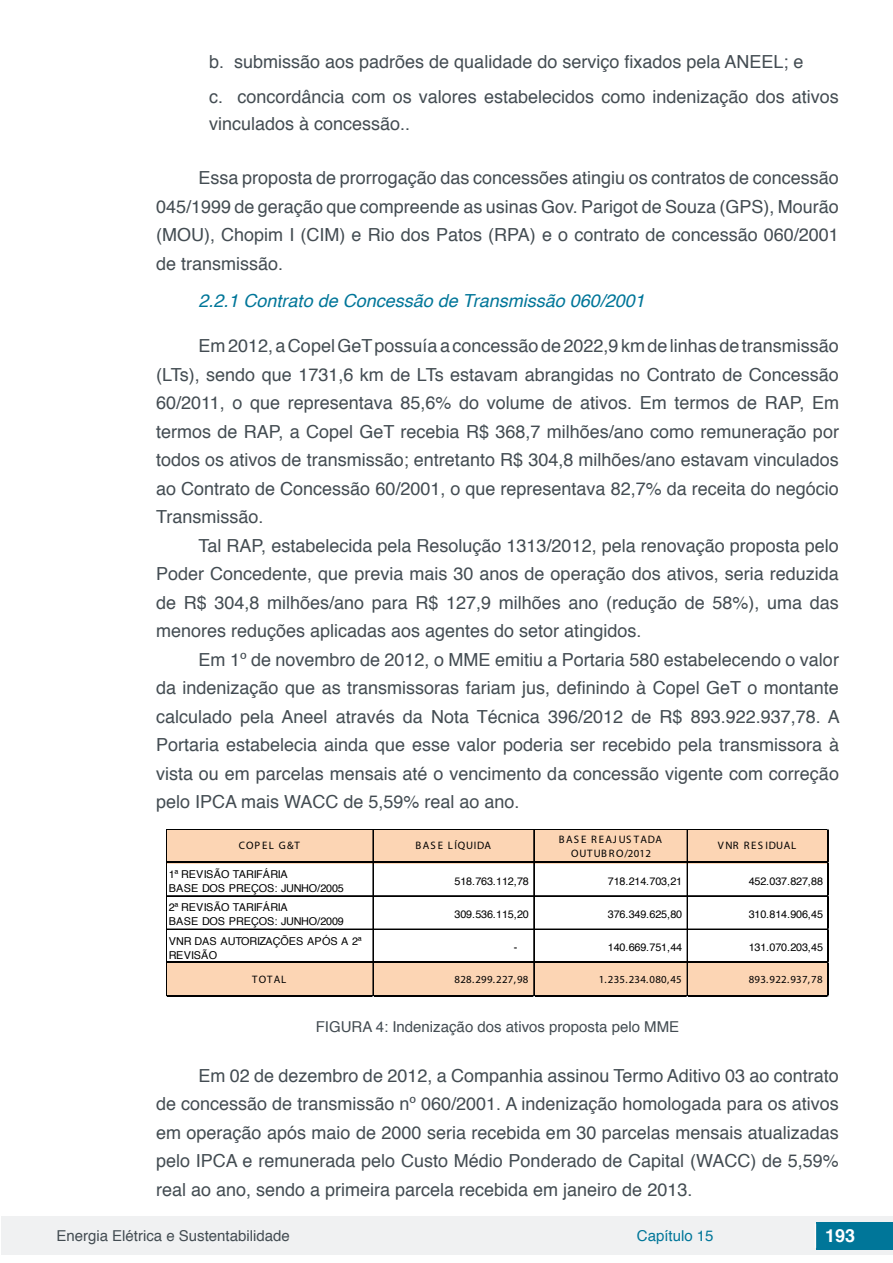
<style>
.page{position:relative;width:893px;height:1263px;background:#fff}
.page>*{position:absolute;margin:0;border:0;box-sizing:border-box;transform-origin:0 0}
.t1{font:18px/28.5px "Helvetica";color:#434c52;text-align:justify}
.t2{font:italic 18px "Helvetica";color:#007699}
.t3{font:700 18px "Helvetica";color:#fff}
.t4{font:15px "Helvetica";color:#434c52}
.t5{font:15px "Helvetica";color:#007699}
.t6{font:10.8px/14.1px "Helvetica";letter-spacing:-.02em;color:#000}
.t7{font:10.8px/14.1px "Myriad Pro";letter-spacing:.07em;color:#000;text-align:center}
.t8{font:10.8px "Myriad Pro";letter-spacing:.025em;color:#000}
</style>
<div class="page">
<div style="left:1px;top:1216px;width:891px;height:38px;background:#f0f1f2"></div>
<div style="left:816px;top:1222px;width:77px;height:27px;background:#007699"></div>
<svg style="left:815px;top:1224px;width:1px;height:24px"></svg>
<div style="left:167px;top:830px;width:662px;height:33px;background:#fcd5b4"></div>
<div style="left:167px;top:962px;width:662px;height:34px;background:#fcd5b4"></div>
<hr style="left:167px;top:829px;width:662px;height:1px;background:#000">
<hr style="left:373px;top:830px;width:1px;height:31px;background:#000">
<hr style="left:533px;top:830px;width:1px;height:31px;background:#000">
<hr style="left:534px;top:830px;width:1px;height:31px;background:#000">
<hr style="left:687px;top:830px;width:1px;height:31px;background:#000">
<hr style="left:167px;top:861px;width:662px;height:2px;background:#000">
<hr style="left:167px;top:895px;width:660px;height:1px;background:#000">
<hr style="left:167px;top:896px;width:660px;height:1px;background:#000">
<hr style="left:167px;top:929px;width:660px;height:1px;background:#000">
<hr style="left:373px;top:863px;width:1px;height:98px;background:#000">
<hr style="left:533px;top:863px;width:1px;height:98px;background:#000">
<hr style="left:534px;top:863px;width:1px;height:98px;background:#000">
<hr style="left:687px;top:863px;width:1px;height:98px;background:#000">
<hr style="left:167px;top:961px;width:662px;height:2px;background:#000">
<hr style="left:166px;top:829px;width:1px;height:167px;background:#000">
<hr style="left:373px;top:963px;width:1px;height:32px;background:#000">
<hr style="left:533px;top:963px;width:1px;height:32px;background:#000">
<hr style="left:534px;top:963px;width:1px;height:32px;background:#000">
<hr style="left:687px;top:963px;width:1px;height:32px;background:#000">
<hr style="left:167px;top:995px;width:662px;height:1px;background:#000">
<hr style="left:827px;top:830px;width:2px;height:166px;background:#000">
<p class="t1" style="left:209px;top:44px;width:631px;line-height:35.5px">b. submissão aos padrões de qualidade do serviço fixados pela ANEEL; e<br>c. concordância com os valores estabelecidos como indenização dos ativos</p>
<p class="t1" style="left:209px;top:110px;width:203px">vinculados à concessão..</p>
<p class="t1" style="left:156px;top:164px;width:684px;text-indent:43px">Essa proposta de prorrogação das concessões atingiu os contratos de concessão 045/1999 de geração que compreende as usinas Gov. Parigot de Souza (GPS), Mourão (MOU), Chopim I (CIM) e Rio dos Patos (RPA) e o contrato de concessão 060/2001 de transmissão.</p>
<p class="t2" style="left:199px;top:286px;width:448px">2.2.1 Contrato de Concessão de Transmissão 060/2001</p>
<p class="t1" style="left:156px;top:332px;width:684px;text-indent:43px">Em 2012, a Copel GeT possuía a concessão de 2022,9 km de linhas de transmissão (LTs), sendo que 1731,6 km de LTs estavam abrangidas no Contrato de Concessão 60/2011, o que representava 85,6% do volume de ativos. Em termos de RAP, Em termos de RAP, a Copel GeT recebia R$ 368,7 milhões/ano como remuneração por todos os ativos de transmissão; entretanto R$ 304,8 milhões/ano estavam vinculados ao Contrato de Concessão 60/2001, o que representava 82,7% da receita do negócio Transmissão.</p>
<p class="t1" style="left:156px;top:532px;width:684px;text-indent:43px">Tal RAP, estabelecida pela Resolução 1313/2012, pela renovação proposta pelo Poder Concedente, que previa mais 30 anos de operação dos ativos, seria reduzida de R$ 304,8 milhões/ano para R$ 127,9 milhões ano (redução de 58%), uma das menores reduções aplicadas aos agentes do setor atingidos.</p>
<p class="t1" style="left:156px;top:646px;width:685px;text-indent:43px">Em 1º de novembro de 2012, o MME emitiu a Portaria 580 estabelecendo o valor da indenização que as transmissoras fariam jus, definindo à Copel GeT o montante calculado pela Aneel através da Nota Técnica 396/2012 de R$ 893.922.937,78. A Portaria estabelecia ainda que esse valor poderia ser recebido pela transmissora à vista ou em parcelas mensais até o vencimento da concessão vigente com correção pelo IPCA mais WACC de 5,59% real ao ano.</p>
<p class="t7" style="left:239px;top:838px;width:63px">COPEL G&amp;T</p>
<p class="t7" style="left:415px;top:838px;width:77px">BAS E LÍQUIDA</p>
<p class="t7" style="left:559px;top:832px;width:105px">BASE REAJUSTADA<br>OUTUBRO/2012</p>
<p class="t7" style="left:718px;top:838px;width:80px">VNR RESIDUAL</p>
<p class="t6" style="left:169px;top:867px;width:177px">1ª REVISÃO TARIFÁRIA<br>BASE DOS PREÇOS: JUNHO/2005</p>
<p class="t6" style="left:455px;top:874px;width:76px">518.763.112,78</p>
<p class="t6" style="left:608px;top:874px;width:76px">718.214.703,21</p>
<p class="t6" style="left:749px;top:874px;width:76px">452.037.827,88</p>
<p class="t6" style="left:169px;top:901px;width:177px">2ª REVISÃO TARIFÁRIA<br>BASE DOS PREÇOS: JUNHO/2009</p>
<p class="t6" style="left:455px;top:907px;width:76px">309.536.115,20</p>
<p class="t6" style="left:608px;top:907px;width:76px">376.349.625,80</p>
<p class="t6" style="left:749px;top:907px;width:76px">310.814.906,45</p>
<p class="t6" style="left:169px;top:934px;width:195px">VNR DAS AUTORIZAÇÕES APÓS A 2ª<br>REVISÃO</p>
<p class="t6" style="left:514px;top:941px;width:5px">-</p>
<p class="t6" style="left:608px;top:941px;width:76px">140.669.751,44</p>
<p class="t6" style="left:749px;top:941px;width:76px">131.070.203,45</p>
<p class="t7" style="left:252px;top:972px;width:36px">TOTAL</p>
<p class="t8" style="left:455px;top:972px;width:75px">828.299.227,98</p>
<p class="t8" style="left:599px;top:972px;width:85px">1.235.234.080,45</p>
<p class="t8" style="left:749px;top:972px;width:75px">893.922.937,78</p>
<p class="t4" style="left:316px;top:1015px;width:365px">FIGURA 4: Indenização dos ativos proposta pelo MME</p>
<p class="t1" style="left:156px;top:1061px;width:684px;text-indent:43px">Em 02 de dezembro de 2012, a Companhia assinou Termo Aditivo 03 ao contrato de concessão de transmissão nº 060/2001. A indenização homologada para os ativos em operação após maio de 2000 seria recebida em 30 parcelas mensais atualizadas pelo IPCA e remunerada pelo Custo Médio Ponderado de Capital (WACC) de 5,59% real ao ano, sendo a primeira parcela recebida em janeiro de 2013.</p>
<p class="t4" style="left:56px;top:1224px;width:235px">Energia Elétrica e Sustentabilidade</p>
<p class="t5" style="left:637px;top:1224px;width:78px">Capítulo 15</p>
<p class="t3" style="left:825px;top:1221px;width:32px">193</p>
</div>
